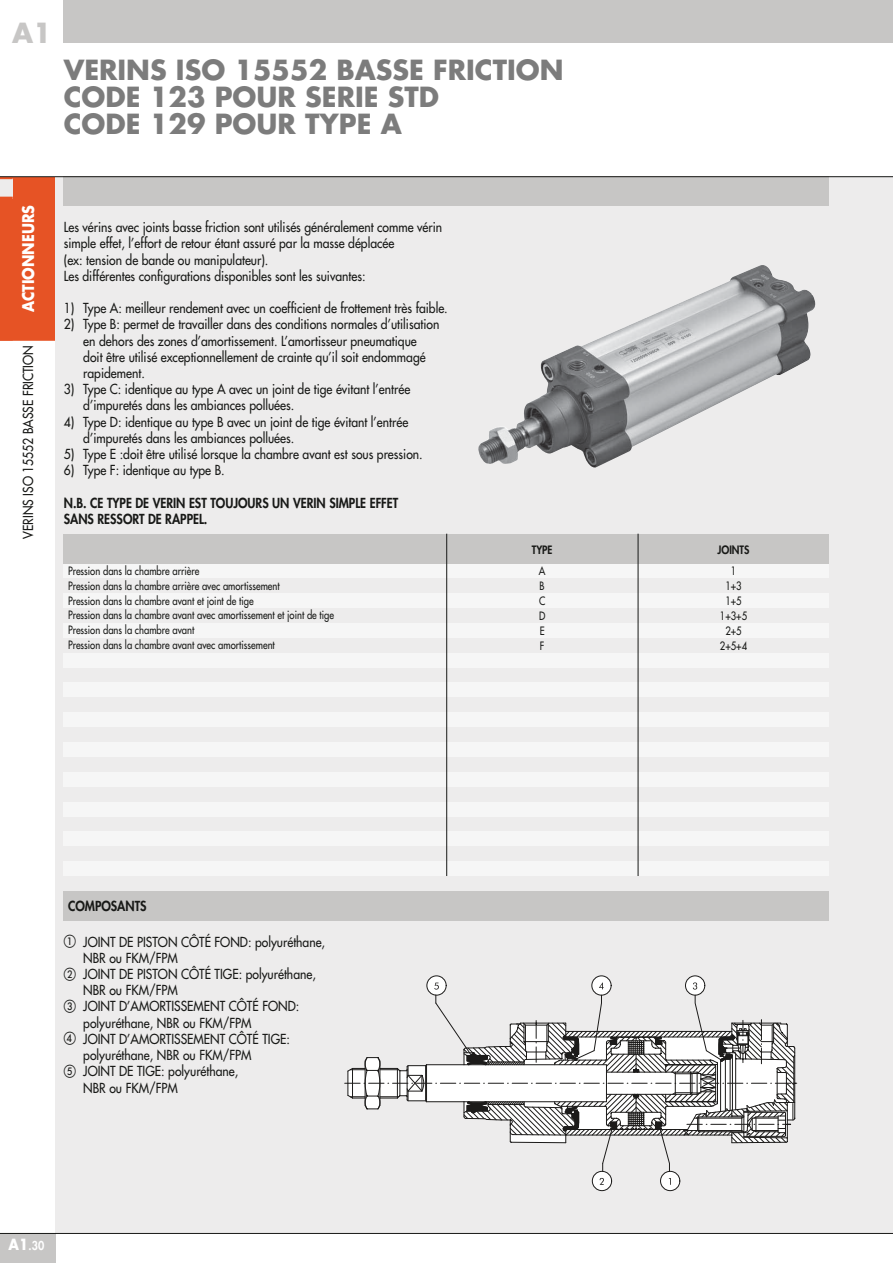
<style>
.page{position:relative;width:893px;height:1263px;background:#fff}
.page>*{position:absolute;margin:0;border:0;box-sizing:border-box;transform-origin:0 0}
.t1{font:700 27px/27px "Futura Std";color:#7c7c7c}
.t2{font:700 27px "Futura Std";color:#c7c6c5}
.t3{font:700 15.75px "Futura Std";color:#fff;scale:.9 1}
.t4{font:500 13.5px/16.2px "Futura Std";color:#181917;scale:.9 1}
.t5{font:800 13.5px/16.2px "Futura Std";color:#181917;scale:.9 1}
.t6{font:800 12px "Futura Std";color:#fff;scale:.9 1}
.t7{font:500 11.25px/14.9px "Futura Std";color:#181917;scale:.84 1}
.t8{font:800 11.25px "Futura Std";color:#181917;scale:.9 1}
.s1{font-family:"European Pi One";font-weight:400}
.s2{font-weight:700;font-size:15px}
</style>
<div class="page">
<div style="left:0;top:1233px;width:55px;height:30px;background:#c7c6c5"></div>
<div style="left:64px;top:0;width:829px;height:43px;background:#c7c6c5"></div>
<div style="left:0;top:177px;width:55px;height:165px;background:#e65325"></div>
<hr style="left:0;top:341px;width:55px;height:3px;background:#fff">
<div style="left:0;top:178px;width:13px;height:20px;background:#edecec"></div>
<svg style="left:0;top:197px;width:13px;height:2px"></svg>
<svg style="left:0;top:177px;width:13px;height:2px"></svg>
<svg style="left:0;top:340px;width:13px;height:1px"></svg>
<div style="left:55px;top:176px;width:838px;height:1057px;background:#edecec"></div>
<div style="left:64px;top:176px;width:765px;height:30px;background:#c7c6c5"></div>
<div style="left:64px;top:891px;width:765px;height:30px;background:#c7c6c5"></div>
<div style="left:64px;top:563px;width:765px;height:15px;background:#f6f6f6"></div>
<div style="left:64px;top:593px;width:765px;height:15px;background:#f6f6f6"></div>
<div style="left:64px;top:623px;width:765px;height:15px;background:#f6f6f6"></div>
<div style="left:64px;top:653px;width:765px;height:15px;background:#f6f6f6"></div>
<div style="left:64px;top:682px;width:765px;height:15px;background:#f6f6f6"></div>
<div style="left:64px;top:712px;width:765px;height:15px;background:#f6f6f6"></div>
<div style="left:64px;top:742px;width:765px;height:15px;background:#f6f6f6"></div>
<div style="left:64px;top:772px;width:765px;height:15px;background:#f6f6f6"></div>
<div style="left:64px;top:801px;width:765px;height:15px;background:#f6f6f6"></div>
<div style="left:64px;top:831px;width:765px;height:15px;background:#f6f6f6"></div>
<div style="left:64px;top:861px;width:765px;height:15px;background:#f6f6f6"></div>
<div style="left:64px;top:534px;width:765px;height:29px;background:#c7c6c5"></div>
<hr style="left:446px;top:534px;width:1px;height:342px;background:#181917">
<hr style="left:638px;top:534px;width:1px;height:342px;background:#181917">
<svg style="left:345px;top:975px;width:452px;height:217px"></svg>
<img style="left:478px;top:265px;width:338px;height:203px">
<hr style="left:0;top:1233px;width:893px;height:1px;background:#181917">
<hr style="left:0;top:176px;width:893px;height:1px;background:#181917">
<h1 class="t2" style="left:12px;top:20px;width:41px">A1</h1>
<h1 class="t1" style="left:64px;top:58px;width:501px">VERINS ISO 15552 BASSE FRICTION<br>CODE 123 POUR SERIE STD<br>CODE 129 POUR TYPE A</h1>
<p class="t3" style="left:21px;top:312px;width:121px;rotate:-90deg">ACTIONNEURS</p>
<p class="t4" style="left:21px;top:539px;width:217px;rotate:-90deg">VERINS ISO 15552 BASSE FRICTION</p>
<p class="t4" style="left:64px;top:220px;width:422px">Les vérins avec joints basse friction sont utilisés généralement comme vérin simple effet, l’effort de retour étant assuré par la masse déplacée<br>(ex: tension de bande ou manipulateur).<br>Les différentes configurations disponibles sont les suivantes:</p>
<p class="t4" style="left:64px;top:301px;width:428px">1) Type A: meilleur rendement avec un coefficient de frottement très faible.</p>
<p class="t4" style="left:83px;top:317px;width:397px;text-indent:-20px">2) Type B: permet de travailler dans des conditions normales d’utilisation en dehors des zones d’amortissement. L’amortisseur pneumatique doit être utilisé exceptionnellement de crainte qu’il soit endommagé rapidement.</p>
<p class="t4" style="left:83px;top:382px;width:365px;text-indent:-20px">3) Type C: identique au type A avec un joint de tige évitant l’entrée d’impuretés dans les ambiances polluées.</p>
<p class="t4" style="left:83px;top:415px;width:363px;text-indent:-20px">4) Type D: identique au type B avec un joint de tige évitant l’entrée d’impuretés dans les ambiances polluées.</p>
<p class="t4" style="left:64px;top:447px;width:400px">5) Type E :doit être utilisé lorsque la chambre avant est sous pression.</p>
<p class="t4" style="left:64px;top:463px;width:180px">6) Type F: identique au type B.</p>
<p class="t5" style="left:64px;top:495px;width:373px">N.B. CE TYPE DE VERIN EST TOUJOURS UN VERIN SIMPLE EFFET<br>SANS RESSORT DE RAPPEL.</p>
<p class="t7" style="left:68px;top:564px;width:318px">Pression dans la chambre arrière<br>Pression dans la chambre arrière avec amortissement<br>Pression dans la chambre avant et joint de tige<br>Pression dans la chambre avant avec amortissement et joint de tige Pression dans la chambre avant<br>Pression dans la chambre avant avec amortissement</p>
<p class="t8" style="left:532px;top:544px;width:25px">TYPE</p>
<p class="t7" style="left:539px;top:565px;width:9px;text-align:justify">A B C D E F</p>
<p class="t5" style="left:68px;top:899px;width:89px">COMPOSANTS</p>
<p class="t4" style="left:83px;top:935px;width:270px;text-indent:-20px"><span class="s1">-</span> JOINT DE PISTON CÔTÉ FOND: polyuréthane,<br>NBR ou FKM/FPM<br>JOINT DE PISTON CÔTÉ TIGE: polyuréthane,<br>NBR ou FKM/FPM<br>JOINT D’AMORTISSEMENT CÔTÉ FOND: polyuréthane, NBR ou FKM/FPM<br>JOINT D’AMORTISSEMENT CÔTÉ TIGE: polyuréthane, NBR ou FKM/FPM<br>JOINT DE TIGE: polyuréthane,<br>NBR ou FKM/FPM</p>
<p class="t6" style="left:9px;top:1240px;width:41px"><span class="s2">A1</span>.30</p>
<p class="t8" style="left:717px;top:544px;width:37px">JOINTS</p>
<p class="t7" style="left:720px;top:565px;width:34px;text-align:center">1<br>1+3<br>1+5<br>1+3+5<br>2+5<br>2+5+4</p>
</div>
